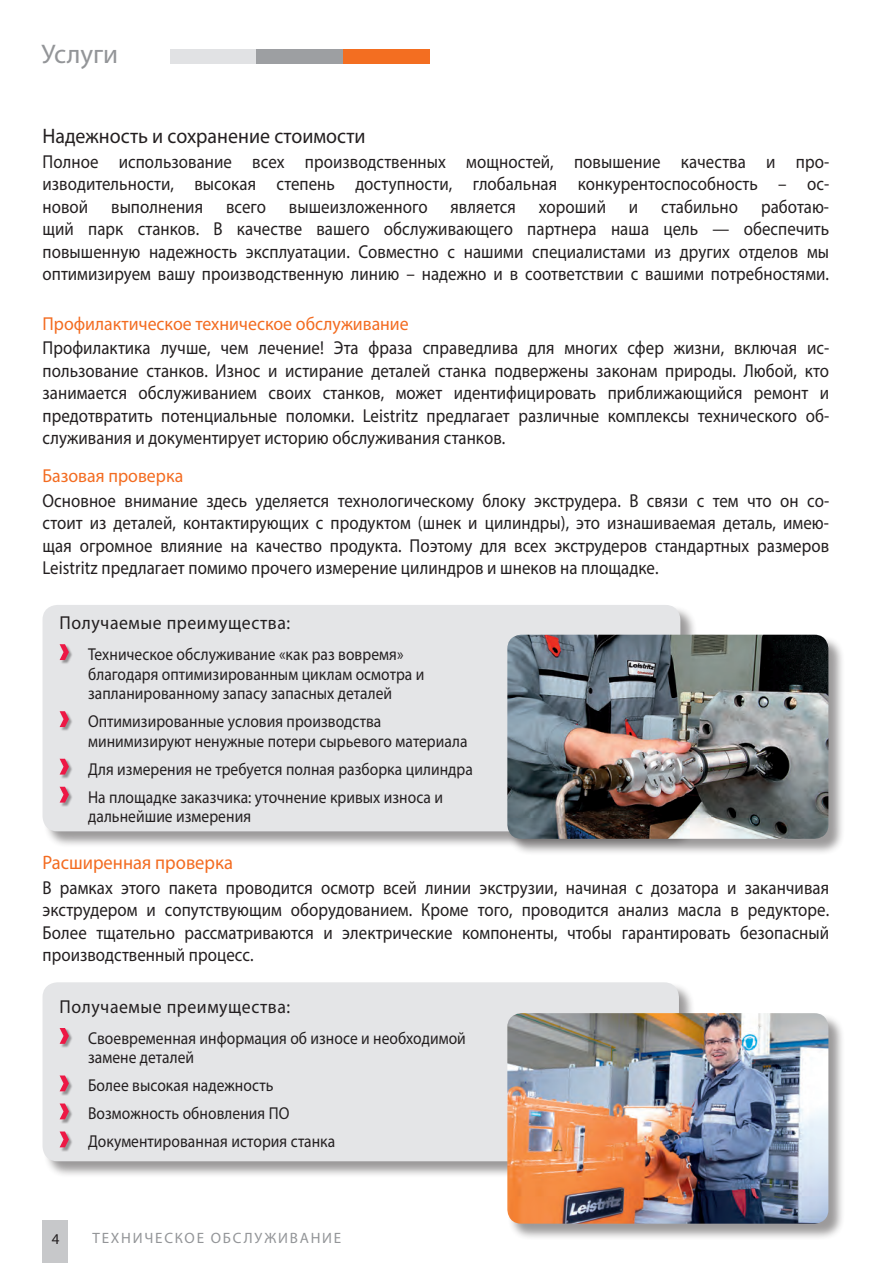
<style>
.page{position:relative;width:893px;height:1263px;background:#fff}
.page>*{position:absolute;margin:0;border:0;box-sizing:border-box;transform-origin:0 0}
.t1{font:27px "Myriad Pro";letter-spacing:-.005em;color:#939598}
.t2{font:21px "Myriad Pro";color:#231f20;scale:.95 1}
.t3{font:19.5px "Myriad Pro";color:#f36c21;scale:.95 1}
.t4{font:18.75px/22.5px "Myriad Pro";letter-spacing:.005em;color:#231f20;text-align:justify;scale:.9 1}
.t5{font:18.75px "Myriad Pro";color:#f36c21;scale:.95 1}
.t6{font:18.75px "Myriad Pro";letter-spacing:.03em;color:#231f20;scale:.95 1}
.t7{font:17.25px/19.5px "Myriad Pro";letter-spacing:.005em;color:#231f20;scale:.9 1}
.t8{font:15px "Myriad Pro";letter-spacing:.12em;color:#939598}
.t9{font:15px "Myriad Pro";color:#231f20}
</style>
<div class="page">
<div style="left:43px;top:1220px;width:25px;height:43px;background:#c7c8ca"></div>
<div style="left:43px;top:605px;width:654px;height:243px;background:#231f20;opacity:.45"></div>
<div style="left:43px;top:605px;width:637px;height:226px;background:#e4e5e7;border-radius:15px"></div>
<div style="left:60px;top:645px;width:13px;height:20px;background:#231f20;opacity:.42"></div>
<svg style="left:60px;top:644px;width:9px;height:16px"></svg>
<div style="left:60px;top:712px;width:13px;height:20px;background:#231f20;opacity:.42"></div>
<svg style="left:60px;top:711px;width:9px;height:16px"></svg>
<div style="left:60px;top:759px;width:13px;height:20px;background:#231f20;opacity:.42"></div>
<svg style="left:60px;top:759px;width:9px;height:15px"></svg>
<div style="left:60px;top:787px;width:13px;height:20px;background:#231f20;opacity:.42"></div>
<svg style="left:60px;top:787px;width:9px;height:15px"></svg>
<div style="left:170px;top:50px;width:87px;height:14px;background:#e1e2e4"></div>
<div style="left:257px;top:50px;width:86px;height:14px;background:#9d9fa2"></div>
<div style="left:343px;top:50px;width:86px;height:14px;background:#f36e21"></div>
<div style="left:43px;top:982px;width:653px;height:196px;background:#231f20;opacity:.45"></div>
<div style="left:43px;top:982px;width:636px;height:179px;background:#e4e5e7;border-radius:15px"></div>
<div style="left:60px;top:1028px;width:13px;height:20px;background:#231f20;opacity:.42"></div>
<svg style="left:60px;top:1028px;width:9px;height:16px"></svg>
<div style="left:60px;top:1076px;width:13px;height:20px;background:#231f20;opacity:.42"></div>
<svg style="left:60px;top:1075px;width:9px;height:16px"></svg>
<div style="left:60px;top:1104px;width:13px;height:20px;background:#231f20;opacity:.42"></div>
<svg style="left:60px;top:1103px;width:9px;height:16px"></svg>
<div style="left:60px;top:1132px;width:13px;height:20px;background:#231f20;opacity:.42"></div>
<svg style="left:60px;top:1131px;width:9px;height:16px"></svg>
<div style="left:508px;top:635px;width:337px;height:220px;background:#231f20;opacity:.45"></div>
<img style="left:507px;top:635px;width:321px;height:204px">
<div style="left:508px;top:1013px;width:337px;height:227px;background:#231f20;opacity:.45"></div>
<img style="left:507px;top:1013px;width:321px;height:211px">
<h1 class="t1" style="left:41px;top:37px;width:78px">Услуги</h1>
<p class="t2" style="left:43px;top:123px;width:341px">Надежность и сохранение стоимости</p>
<p class="t4" style="left:43px;top:150px;width:876px">Полное использование всех производственных мощностей, повышение качества и про&shy;изводительности, высокая степень доступности, глобальная конкурентоспособность – ос&shy;новой выполнения всего вышеизложенного является хороший и стабильно работаю&shy;щий парк станков. В качестве вашего обслуживающего партнера наша цель — обеспечить повышенную надежность эксплуатации. Совместно с нашими специалистами из других отделов мы оптимизируем вашу производственную линию – надежно и в соответствии с вашими потребностями.</p>
<p class="t5" style="left:43px;top:312px;width:387px">Профилактическое техническое обслуживание</p>
<p class="t4" style="left:43px;top:336px;width:876px">Профилактика лучше, чем лечение! Эта фраза справедлива для многих сфер жизни, включая ис&shy;пользование станков. Износ и истирание деталей станка подвержены законам природы. Любой, кто занимается обслуживанием своих станков, может идентифицировать приближающийся ремонт и предотвратить потенциальные поломки. Leistritz предлагает различные комплексы технического об&shy;служивания и документирует историю обслуживания станков.</p>
<p class="t5" style="left:43px;top:464px;width:150px">Базовая проверка</p>
<p class="t4" style="left:43px;top:489px;width:876px">Основное внимание здесь уделяется технологическому блоку экструдера. В связи с тем что он со&shy;стоит из деталей, контактирующих с продуктом (шнек и цилиндры), это изнашиваемая деталь, имею&shy;щая огромное влияние на качество продукта. Поэтому для всех экструдеров стандартных размеров Leistritz предлагает помимо прочего измерение цилиндров и шнеков на площадке.</p>
<p class="t6" style="left:60px;top:611px;width:244px">Получаемые преимущества:</p>
<p class="t7" style="left:88px;top:644px;width:375px">Техническое обслуживание «как раз вовремя» благодаря оптимизированным циклам осмотра и запланированному запасу запасных деталей</p>
<p class="t7" style="left:88px;top:711px;width:423px">Оптимизированные условия производства минимизируют ненужные потери сырьевого материала</p>
<p class="t7" style="left:88px;top:754px;width:429px;line-height:28px">Для измерения не требуется полная разборка цилиндра<br>На площадке заказчика: уточнение кривых износа и</p>
<p class="t7" style="left:88px;top:806px;width:183px">дальнейшие измерения</p>
<p class="t3" style="left:43px;top:850px;width:202px">Расширенная проверка</p>
<p class="t4" style="left:43px;top:876px;width:876px">В рамках этого пакета проводится осмотр всей линии экструзии, начиная с дозатора и заканчивая экструдером и сопутствующим оборудованием. Кроме того, проводится анализ масла в редукторе.<br>Более тщательно рассматриваются и электрические компоненты, чтобы гарантировать безопасный производственный процесс.</p>
<p class="t6" style="left:60px;top:995px;width:244px">Получаемые преимущества:</p>
<p class="t7" style="left:88px;top:1028px;width:421px">Своевременная информация об износе и необходимой замене деталей</p>
<p class="t7" style="left:88px;top:1071px;width:276px;line-height:28px">Более высокая надежность<br>Возможность обновления ПО<br>Документированная история станка</p>
<p class="t9" style="left:52px;top:1229px;width:9px">4</p>
<p class="t8" style="left:92px;top:1229px;width:250px">ТЕХНИЧЕСКОЕ ОБСЛУЖИВАНИЕ</p>
</div>
